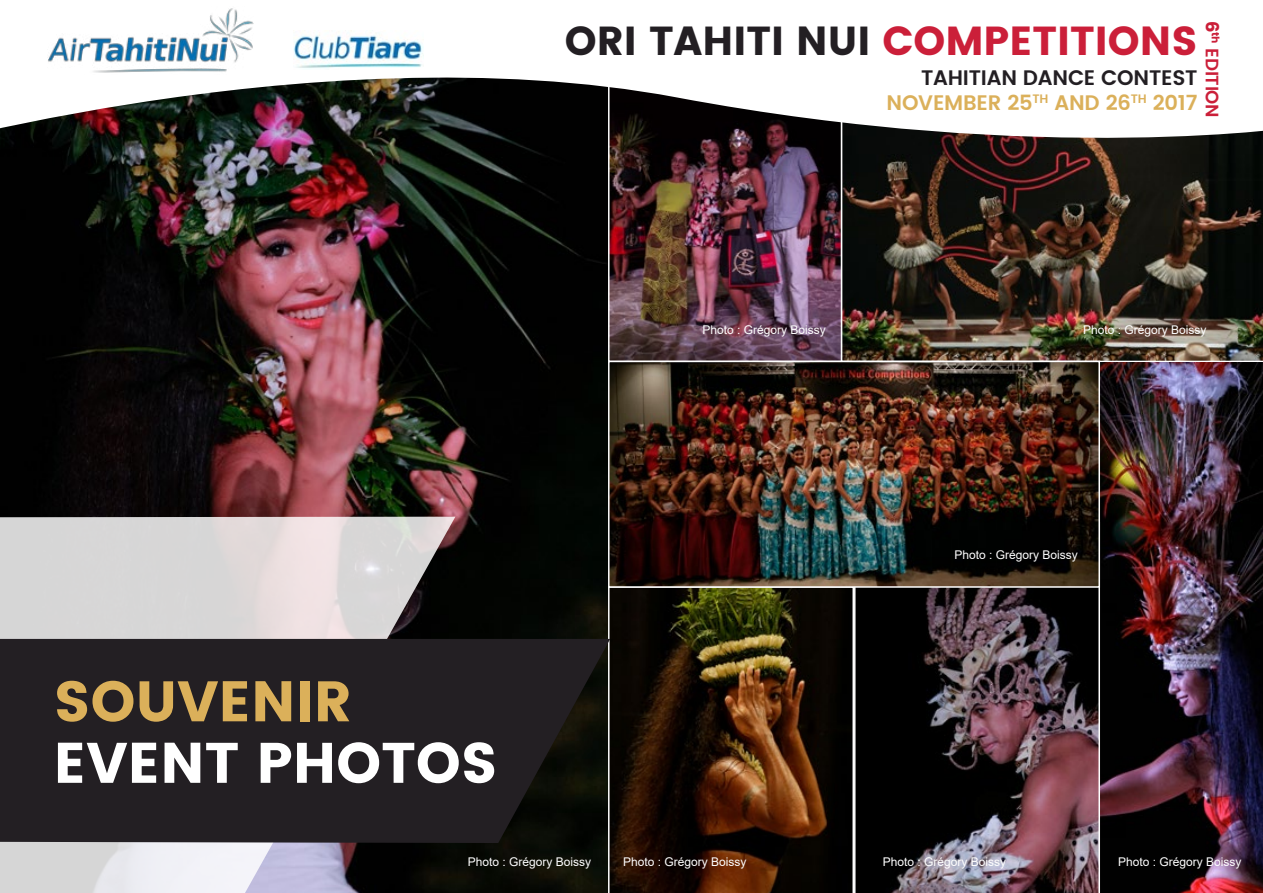
<style>
.page{position:relative;width:1263px;height:893px;background:#fff}
.page>*{position:absolute;margin:0;border:0;box-sizing:border-box;transform-origin:0 0}
.t1{font:57px "Poppins";color:#fff}
.t2{font:57px "Poppins";color:#dbb05a}
.t3{font:40.5px "Poppins";color:#231f23}
.t4{font:600 21px/25.2px "Poppins";letter-spacing:-.01em;color:#231f23;text-align:right}
.t5{font:600 18px "Poppins";letter-spacing:-.02em;color:#cb1f39}
.t6{font:12px "Arial";color:#fff}
.s1{color:#cb1f39}
.s2{color:#dbb05a}
.s3{font-weight:400}
</style>
<div class="page">
<img style="left:0;top:166px;width:608px;height:727px">
<img style="left:611px;top:166px;width:228px;height:193px">
<img style="left:842px;top:166px;width:421px;height:195px">
<img style="left:1100px;top:362px;width:163px;height:531px">
<svg style="left:608px;top:588px;width:245px;height:305px;background:#2d1b09"></svg>
<img style="left:855px;top:588px;width:244px;height:305px">
<img style="left:0;top:77px;width:1263px;height:89px">
<img style="left:48px;top:8px;width:206px;height:65px">
<img style="left:293px;top:30px;width:131px;height:39px">
<svg style="left:0;top:517px;width:455px;height:376px;background:#c1bec1"></svg>
<svg style="left:0;top:639px;width:610px;height:204px;background:#211e21"></svg>
<img style="left:611px;top:364px;width:486px;height:221px">
<div style="left:608px;top:361px;width:492px;height:227px;border:2px solid #fff"></div>
<h2 class="t3" style="left:565px;top:17px;width:634px">ORI TAHITI NUI <span class="s1">COMPETITIONS</span></h2>
<h3 class="t4" style="left:886px;top:66px;width:312px">TAHITIAN DANCE CONTEST<br><span class="s2">NOVEMBER 25</span><sup>TH</sup> <span class="s2">AND 26</span><sup>TH</sup> <span class="s2">2017</span></h3>
<h3 class="t5" style="left:1225px;top:21px;width:98px;rotate:90deg"><span class="s3">6</span><sup>th</sup> EDITION</h3>
<p class="t6" style="left:702px;top:322px;width:125px">Photo : Grégory Boissy</p>
<p class="t6" style="left:1083px;top:322px;width:125px">Photo : Grégory Boissy</p>
<p class="t6" style="left:954px;top:547px;width:125px">Photo : Grégory Boissy</p>
<h1 class="t2" style="left:54px;top:668px;width:300px">SOUVENIR</h1>
<h1 class="t1" style="left:54px;top:730px;width:445px">EVENT PHOTOS</h1>
<p class="t6" style="left:468px;top:854px;width:125px">Photo : Grégory Boissy</p>
<p class="t6" style="left:623px;top:854px;width:125px">Photo : Grégory Boissy</p>
<p class="t6" style="left:883px;top:854px;width:125px">Photo : Grégory Boissy</p>
<p class="t6" style="left:1118px;top:854px;width:125px">Photo : Grégory Boissy</p>
</div>
